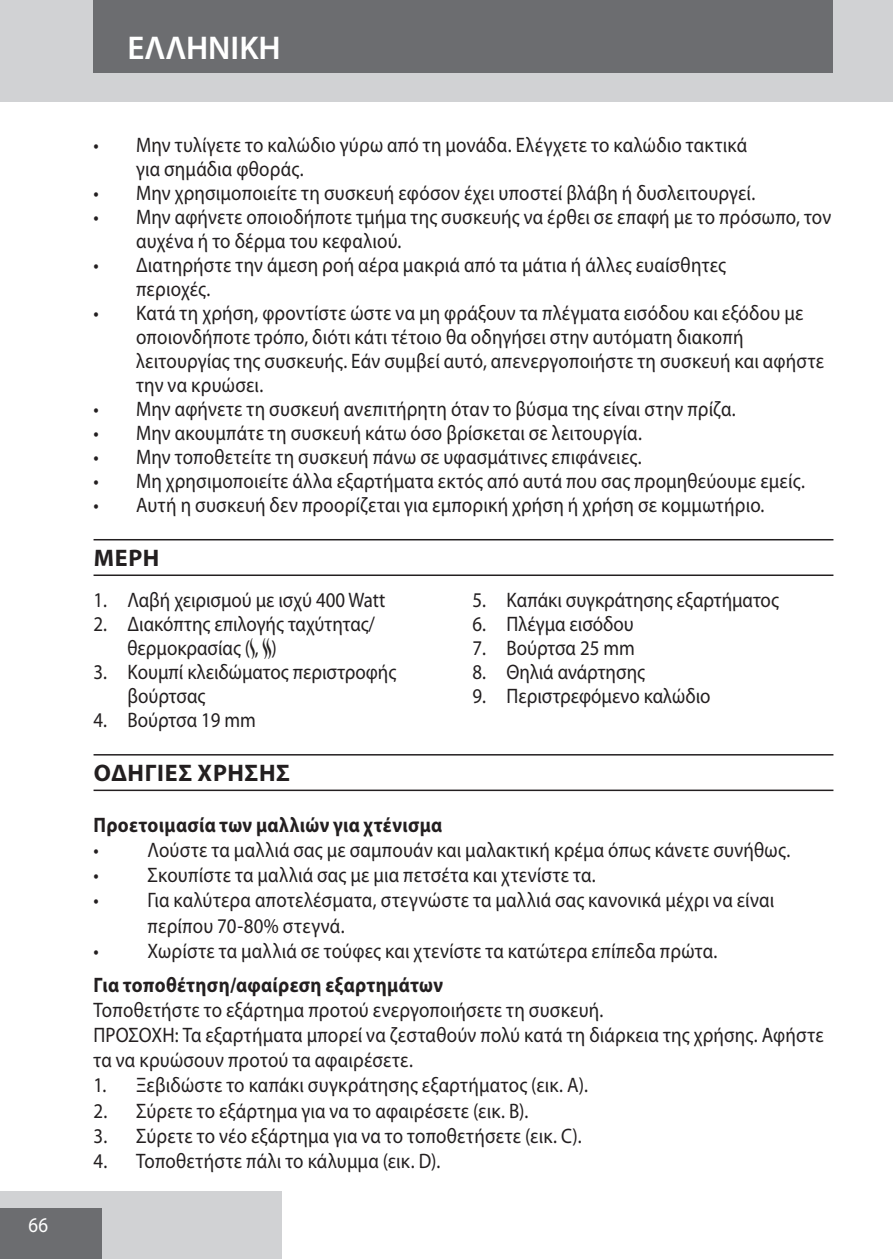
<style>
.page{position:relative;width:893px;height:1259px;background:#fff}
.page>*{position:absolute;margin:0;border:0;box-sizing:border-box;transform-origin:0 0}
.t1{font:600 33px "Myriad Pro";color:#fff}
.heading{font:700 24px "Myriad Pro";letter-spacing:.025em;color:#231f20}
.default_numbers{font:21px/24px "Myriad Pro";letter-spacing:.01em;color:#231f20;scale:.9 1}
.Subheading{font:700 21px "Myriad Pro";letter-spacing:.02em;color:#231f20;scale:.9 1}
.t2{font:21px "Myriad Pro";color:#fff;scale:.9 1}
.s1{font-family:"Myriad Bitsn Bobs"}
</style>
<div class="page">
<div style="left:0;top:0;width:893px;height:102px;background:#d1d2d4"></div>
<div style="left:0;top:1191px;width:282px;height:68px;background:#d1d2d4"></div>
<div style="left:0;top:1208px;width:102px;height:51px;background:#6c6d70"></div>
<div style="left:94px;top:0;width:739px;height:73px;background:#6c6d70"></div>
<hr style="left:94px;top:539px;width:739px;height:1px;background:#231f20">
<hr style="left:94px;top:574px;width:739px;height:2px;background:#231f20">
<hr style="left:94px;top:754px;width:739px;height:1px;background:#231f20">
<hr style="left:94px;top:789px;width:739px;height:2px;background:#231f20">
<p class="t2" style="left:28px;top:1213px;width:24px">66</p>
<p class="t1" style="left:128px;top:29px;width:155px">EΛΛHNIKH</p>
<p class="default_numbers" style="left:136px;top:133px;width:680px;text-indent:-43px">• Μην τυλίγετε το καλώδιο γύρω από τη μονάδα. Ελέγχετε το καλώδιο τακτικά για σημάδια φθοράς.</p>
<p class="default_numbers" style="left:94px;top:181px;width:737px">• Μην χρησιμοποιείτε τη συσκευή εφόσον έχει υποστεί βλάβη ή δυσλειτουργεί.</p>
<p class="default_numbers" style="left:136px;top:205px;width:774px;text-indent:-43px">• Μην αφήνετε οποιοδήποτε τμήμα της συσκευής να έρθει σε επαφή με το πρόσωπο, τον αυχένα ή το δέρμα του κεφαλιού.</p>
<p class="default_numbers" style="left:136px;top:253px;width:657px;text-indent:-43px">• Διατηρήστε την άμεση ροή αέρα μακριά από τα μάτια ή άλλες ευαίσθητες περιοχές.</p>
<p class="default_numbers" style="left:136px;top:301px;width:766px;text-indent:-43px">• Κατά τη χρήση, φροντίστε ώστε να μη φράξουν τα πλέγματα εισόδου και εξόδου με οποιονδήποτε τρόπο, διότι κάτι τέτοιο θα οδηγήσει στην αυτόματη διακοπή λειτουργίας της συσκευής. Εάν συμβεί αυτό, απενεργοποιήστε τη συσκευή και αφήστε την να κρυώσει.</p>
<p class="default_numbers" style="left:94px;top:397px;width:715px">• Μην αφήνετε τη συσκευή ανεπιτήρητη όταν το βύσμα της είναι στην πρίζα.</p>
<p class="default_numbers" style="left:94px;top:421px;width:611px">• Μην ακουμπάτε τη συσκευή κάτω όσο βρίσκεται σε λειτουργία.</p>
<p class="default_numbers" style="left:94px;top:445px;width:611px">• Μην τοποθετείτε τη συσκευή πάνω σε υφασμάτινες επιφάνειες.</p>
<p class="default_numbers" style="left:94px;top:469px;width:792px">• Μη χρησιμοποιείτε άλλα εξαρτήματα εκτός από αυτά που σας προμηθεύουμε εμείς.</p>
<p class="default_numbers" style="left:94px;top:493px;width:747px">• Αυτή η συσκευή δεν προορίζεται για εμπορική χρήση ή χρήση σε κομμωτήριο.</p>
<p class="heading" style="left:94px;top:544px;width:67px">ΜΈΡΗ</p>
<p class="default_numbers" style="left:94px;top:588px;width:326px">1. Λαβή χειρισμού με ισχύ 400 Watt</p>
<p class="default_numbers" style="left:128px;top:612px;width:277px;text-indent:-34px">2. Διακόπτης επιλογής ταχύτητας/ θερμοκρασίας (<span class="s1">N</span>, <span class="s1">O</span>)</p>
<p class="default_numbers" style="left:128px;top:660px;width:300px;text-indent:-34px">3. Κουμπί κλειδώματος περιστροφής βούρτσας</p>
<p class="default_numbers" style="left:94px;top:708px;width:182px">4. Βούρτσα 19 mm</p>
<p class="default_numbers" style="left:472px;top:588px;width:342px">5. Καπάκι συγκράτησης εξαρτήματος</p>
<p class="default_numbers" style="left:472px;top:612px;width:181px">6. Πλέγμα εισόδου</p>
<p class="default_numbers" style="left:472px;top:636px;width:182px">7. Βούρτσα 25 mm</p>
<p class="default_numbers" style="left:472px;top:660px;width:193px">8. Θηλιά ανάρτησης</p>
<p class="default_numbers" style="left:472px;top:684px;width:266px">9. Περιστρεφόμενο καλώδιο</p>
<p class="heading" style="left:94px;top:759px;width:198px">ΟΔΗΓΙΕΣ ΧΡΗΣΗΣ</p>
<p class="Subheading" style="left:94px;top:813px;width:389px">Προετοιμασία των μαλλιών για χτένισμα</p>
<p class="default_numbers" style="left:94px;top:838px;width:776px">• Λούστε τα μαλλιά σας με σαμπουάν και μαλακτική κρέμα όπως κάνετε συνήθως.</p>
<p class="default_numbers" style="left:94px;top:863px;width:560px">• Σκουπίστε τα μαλλιά σας με μια πετσέτα και χτενίστε τα.</p>
<p class="default_numbers" style="left:148px;top:888px;width:698px;line-height:25.2px;text-indent:-54px">• Για καλύτερα αποτελέσματα, στεγνώστε τα μαλλιά σας κανονικά μέχρι να είναι περίπου 70-80% στεγνά.</p>
<p class="default_numbers" style="left:94px;top:939px;width:695px">• Χωρίστε τα μαλλιά σε τούφες και χτενίστε τα κατώτερα επίπεδα πρώτα.</p>
<p class="Subheading" style="left:94px;top:972px;width:390px">Για τοποθέτηση/αφαίρεση εξαρτημάτων</p>
<p class="default_numbers" style="left:94px;top:998px;width:568px">Τοποθετήστε το εξάρτημα προτού ενεργοποιήσετε τη συσκευή.</p>
<p class="default_numbers" style="left:94px;top:1022px;width:813px;line-height:25.2px">ΠΡΟΣΟΧΗ: Τα εξαρτήματα μπορεί να ζεσταθούν πολύ κατά τη διάρκεια της χρήσης. Αφήστε τα να κρυώσουν προτού τα αφαιρέσετε.</p>
<p class="default_numbers" style="left:94px;top:1073px;width:551px">1. Ξεβιδώστε το καπάκι συγκράτησης εξαρτήματος (εικ. A).</p>
<p class="default_numbers" style="left:94px;top:1099px;width:485px">2. Σύρετε το εξάρτημα για να το αφαιρέσετε (εικ. B).</p>
<p class="default_numbers" style="left:94px;top:1124px;width:544px">3. Σύρετε το νέο εξάρτημα για να το τοποθετήσετε (εικ. C).</p>
<p class="default_numbers" style="left:94px;top:1149px;width:387px">4. Τοποθετήστε πάλι το κάλυμμα (εικ. D).</p>
</div>
